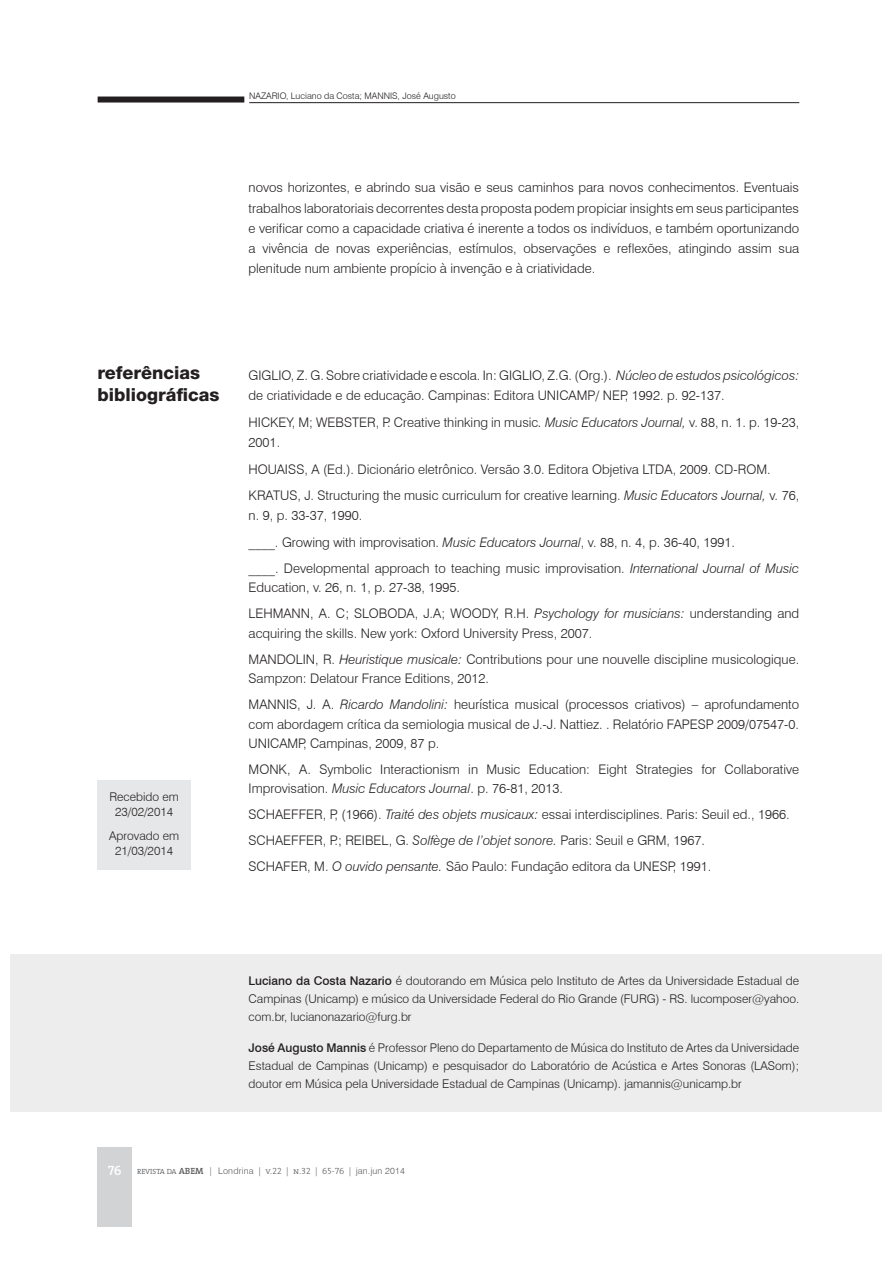
<style>
.page{position:relative;width:893px;height:1263px;background:#fff}
.page>*{position:absolute;margin:0;border:0;box-sizing:border-box;transform-origin:0 0}
.t1{font:800 18px/22.5px "Helvetica Neue";color:#231f20}
.t2{font:300 13.2px/20.2px "Swiss 721 BT";color:#231f20}
.t3{font:300 12px/18px "Swiss 721 BT";color:#231f20;text-align:justify}
.t4{font:300 9px "Swiss 721 BT";letter-spacing:.02em;color:#58595b}
.t5{font:300 9px "Swiss 721 BT";color:#231f20}
.s1{font-style:italic}
.s2{font-weight:500}
.s3{font-family:"The Serif Semi Bold Caps";font-weight:400;font-size:13.5px;color:#fff}
.s4{font-family:"The Serif";font-size:7.5px}
.s5{font-family:"The Serif";font-weight:600}
.s6{font-family:"The Serif Light Caps";font-weight:400}
</style>
<div class="page">
<hr style="left:249px;top:102px;width:550px;height:1px;background:#231f20">
<div style="left:98px;top:97px;width:146px;height:6px;background:#231f20"></div>
<div style="left:98px;top:1147px;width:34px;height:80px;background:#d1d3d4"></div>
<div style="left:10px;top:955px;width:872px;height:157px;background:#ededee"></div>
<div style="left:98px;top:781px;width:93px;height:89px;background:#e6e7e8"></div>
<p class="t5" style="left:249px;top:90px;width:208px">NAZARIO, Luciano da Costa; MANNIS, José Augusto</p>
<p class="t2" style="left:249px;top:177px;width:552px;text-align:justify">novos horizontes, e abrindo sua visão e seus caminhos para novos conhecimentos. Eventuais trabalhos laboratoriais decorrentes desta proposta podem propiciar insights em seus participantes e verificar como a capacidade criativa é inerente a todos os indivíduos, e também oportunizando a vivência de novas experiências, estímulos, observações e reflexões, atingindo assim sua plenitude num ambiente propício à invenção e à criatividade.</p>
<h1 class="t1" style="left:98px;top:363px;width:124px">referências bibliográficas</h1>
<p class="t3" style="left:109px;top:789px;width:71px;line-height:15px;text-align:center">Recebido em<br>23/02/2014</p>
<p class="t3" style="left:109px;top:828px;width:71px;line-height:15px;text-align:center">Aprovado em<br>21/03/2014</p>
<p class="t2" style="left:249px;top:365px;width:552px">GIGLIO, Z. G. Sobre criatividade e escola. In: GIGLIO, Z.G. (Org.). <span class="s1">Núcleo de estudos psicológicos: </span>de criatividade e de educação. Campinas: Editora UNICAMP/ NEP, 1992. p. 92-137.</p>
<p class="t2" style="left:249px;top:412px;width:552px">HICKEY, M; WEBSTER, P. Creative thinking in music<span class="s1">. Music Educators Journal,</span> v. 88, n. 1. p. 19-23,<br>2001.</p>
<p class="t2" style="left:249px;top:456px;width:552px;line-height:26.5px">HOUAISS, A (Ed.). Dicionário eletrônico. Versão 3.0. Editora Objetiva LTDA, 2009. CD-ROM.<br>KRATUS, J. Structuring the music curriculum for creative learning. <span class="s1">Music Educators Journal,</span> v. 76,</p>
<p class="t2" style="left:249px;top:503px;width:552px;line-height:26.2px">n. 9, p. 33-37, 1990.<br>____. Growing with improvisation. <span class="s1">Music Educators Journal</span>, v. 88, n. 4, p. 36-40, 1991.<br>____. Developmental approach to teaching music improvisation. <span class="s1">International Journal of Music</span></p>
<p class="t2" style="left:249px;top:575px;width:552px;line-height:25.8px">Education, v. 26, n. 1, p. 27-38, 1995.<br>LEHMANN, A. C; SLOBODA, J.A; WOODY, R.H. <span class="s1">Psychology for musicians:</span> understanding and</p>
<p class="t2" style="left:249px;top:620px;width:552px;line-height:25.8px">acquiring the skills. New york: Oxford University Press, 2007.<br>MANDOLIN, R. <span class="s1">Heuristique musicale:</span> Contributions pour une nouvelle discipline musicologique.</p>
<p class="t2" style="left:249px;top:665px;width:552px;line-height:25.8px">Sampzon: Delatour France Editions, 2012.<br>MANNIS, J. A. <span class="s1">Ricardo Mandolini:</span> heurística musical (processos criativos) – aprofundamento</p>
<p class="t2" style="left:249px;top:714px;width:552px;line-height:19.5px">com abordagem crítica da semiologia musical de J.-J. Nattiez. . Relatório FAPESP 2009/07547-0.<br>UNICAMP, Campinas, 2009, 87 p.</p>
<p class="t2" style="left:249px;top:759px;width:552px;line-height:19.5px">MONK, A. Symbolic Interactionism in Music Education: Eight Strategies for Collaborative<br>Improvisation. <span class="s1">Music Educators Journal</span>. p. 76-81, 2013.</p>
<p class="t2" style="left:249px;top:802px;width:542px;line-height:25.8px">SCHAEFFER, P, (1966). <span class="s1">Traité des objets musicaux:</span> essai interdisciplines. Paris: Seuil ed., 1966.<br>SCHAEFFER, P.; REIBEL, G. <span class="s1">Solfège de l’objet sonore.</span> Paris: Seuil e GRM, 1967.<br>SCHAFER, M. <span class="s1">O ouvido pensante.</span> São Paulo: Fundação editora da UNESP, 1991.</p>
<p class="t3" style="left:249px;top:972px;width:552px"><span class="s2">Luciano da Costa Nazario</span> é doutorando em Música pelo Instituto de Artes da Universidade Estadual de Campinas (Unicamp) e músico da Universidade Federal do Rio Grande (FURG) - RS. lucomposer@yahoo. com.br, lucianonazario@furg.br</p>
<p class="t3" style="left:249px;top:1039px;width:552px"><span class="s2">José Augusto Mannis</span> é Professor Pleno do Departamento de Música do Instituto de Artes da Universidade Estadual de Campinas (Unicamp) e pesquisador do Laboratório de Acústica e Artes Sonoras (LASom); doutor em Música pela Universidade Estadual de Campinas (Unicamp). jamannis@unicamp.br</p>
<p class="t4" style="left:108px;top:1166px;width:298px"><span class="s3">76</span> <span class="s4">REVISTA DA</span> <span class="s5">ABEM</span> | Londrina <span class="s6">| v.22 | n.32 | 65-76 |</span> jan.jun 2014</p>
</div>
